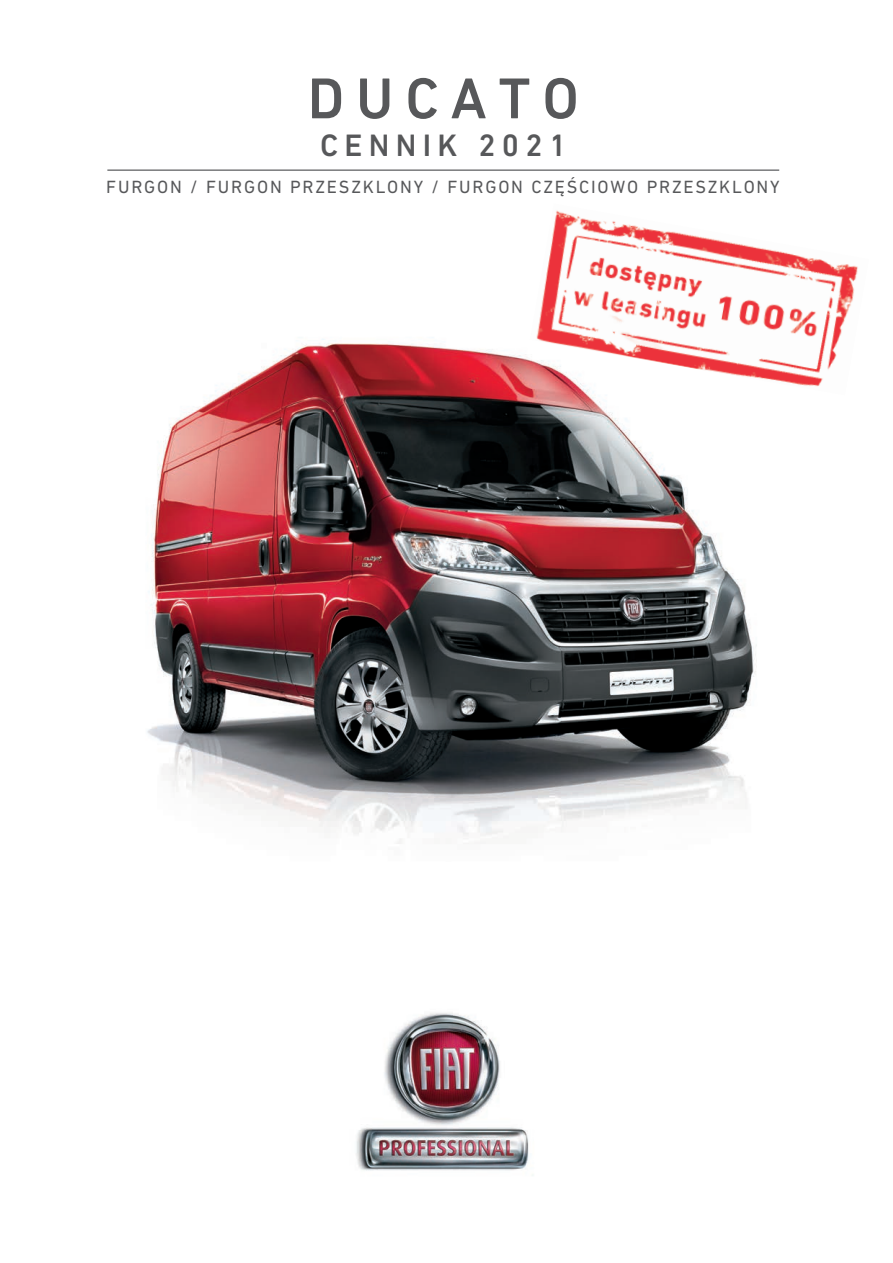
<style>
.page{position:relative;width:893px;height:1263px;background:#fff}
.page>*{position:absolute;margin:0;border:0;box-sizing:border-box;transform-origin:0 0}
.t1{font:500 58.5px "DIN Next LT Pro";letter-spacing:.2em;color:#57585a}
.t2{font:500 31.5px "DIN Next LT Pro";letter-spacing:.2em;color:#57585a}
.t3{font:18px "DIN Next LT Pro";letter-spacing:.1em;color:#57585a}
</style>
<div class="page">
<img style="left:147px;top:339px;width:610px;height:505px">
<hr style="left:107px;top:170px;width:672px;height:1px;background:#57585a">
<img style="left:530px;top:210px;width:328px;height:185px">
<img style="left:356px;top:1013px;width:177px;height:163px">
<h1 class="t1" style="left:308px;top:64px;width:273px">DUCATO</h1>
<h2 class="t2" style="left:320px;top:127px;width:248px">CENNIK 2021</h2>
<p class="t3" style="left:106px;top:176px;width:675px">FURGON / FURGON PRZESZKLONY / FURGON CZĘŚCIOWO PRZESZKLONY</p>
</div>
